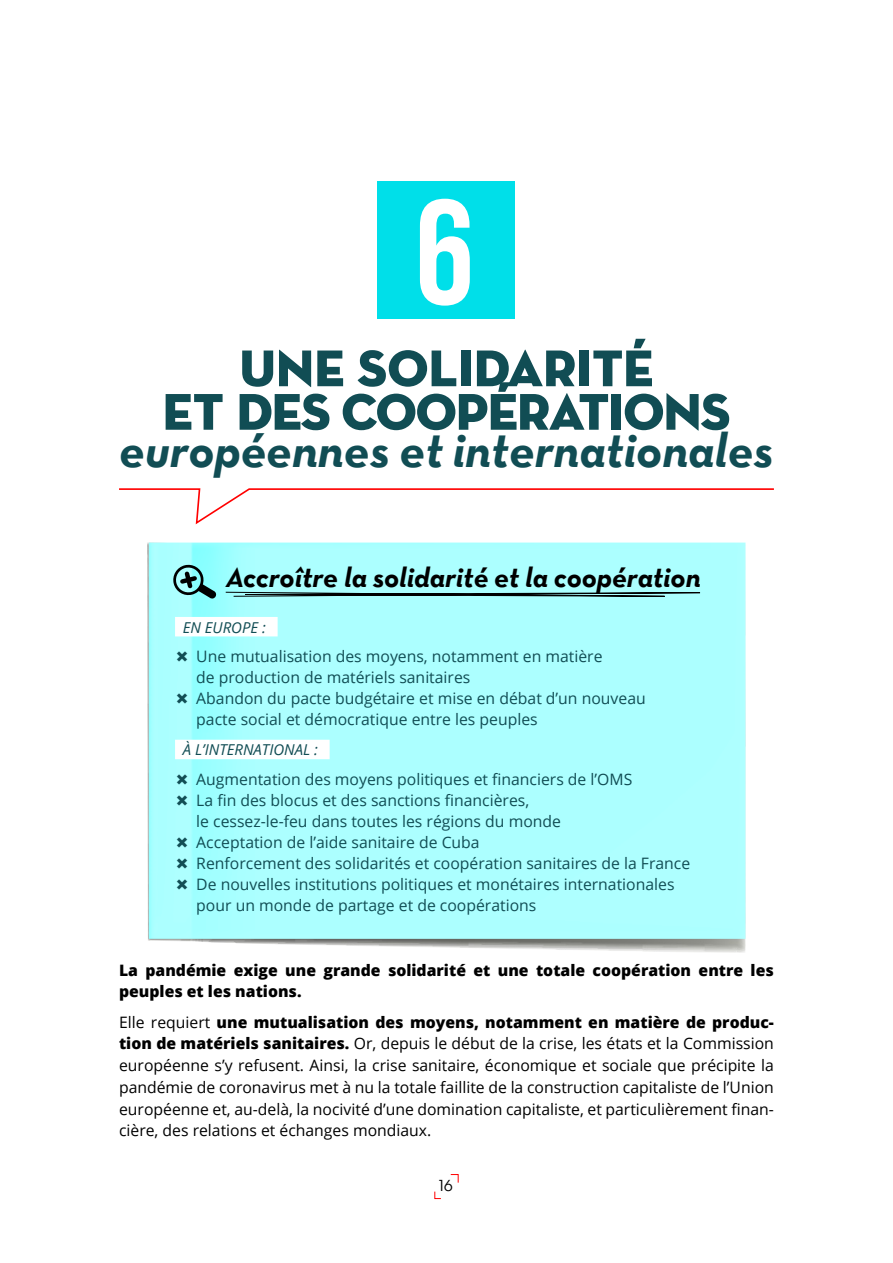
<style>
.page{position:relative;width:893px;height:1263px;background:#fff}
.page>*{position:absolute;margin:0;border:0;box-sizing:border-box;transform-origin:0 0}
.t1{font:700 149.25px "Bebas Neue";color:#fff}
.t2{font:52.5px/43.5px "Neutra Disp Titling";letter-spacing:-.02em;color:#114d54;text-align:center}
.t3{font:49.2px "Neutra Text Bold Italic Alt";color:#114d54}
.t4{font:28.5px "Neutra Text Bold Italic Alt";color:#000}
.t5{font:16.2px "Neutra Text Book Alt";color:#000}
.t6{font:15.75px/21px "Open Sans";color:#114d54}
.t7{font:15.75px/21.8px "Open Sans";color:#000;text-align:justify}
.t8{font:800 15.75px/21.8px "Open Sans";color:#000}
.t9{font:italic 15px "Open Sans";color:#114d54}
.s1{font-weight:800}
</style>
<div class="page">
<svg style="left:434px;top:1191px;width:7px;height:8px"></svg>
<svg style="left:450px;top:1174px;width:9px;height:9px"></svg>
<img style="left:147px;top:542px;width:598px;height:411px">
<div style="left:149px;top:542px;width:596px;height:397px;background:#acffff"></div>
<svg style="left:119px;top:488px;width:655px;height:37px"></svg>
<div style="left:175px;top:617px;width:103px;height:19px;background:#fff"></div>
<div style="left:175px;top:740px;width:155px;height:19px;background:#fff"></div>
<div style="left:377px;top:181px;width:138px;height:138px;background:#00dfe9"></div>
<svg style="left:225px;top:591px;width:476px;height:6px"></svg>
<svg style="left:173px;top:565px;width:44px;height:34px"></svg>
<svg style="left:177px;top:651px;width:10px;height:11px"></svg>
<svg style="left:177px;top:693px;width:10px;height:11px"></svg>
<svg style="left:177px;top:774px;width:10px;height:10px"></svg>
<svg style="left:177px;top:795px;width:10px;height:10px"></svg>
<svg style="left:177px;top:837px;width:10px;height:10px"></svg>
<svg style="left:177px;top:858px;width:10px;height:10px"></svg>
<svg style="left:177px;top:879px;width:10px;height:10px"></svg>
<h1 class="t1" style="left:415px;top:171px;width:61px">6</h1>
<h2 class="t2" style="left:163px;top:347px;width:569px">UNE SOLIDARITÉ<br>ET DES COOPÉRATIONS</h2>
<h3 class="t3" style="left:119px;top:420px;width:656px">européennes et internationales</h3>
<h3 class="t4" style="left:226px;top:559px;width:476px">Accroître la solidarité et la coopération</h3>
<p class="t9" style="left:183px;top:617px;width:85px">EN EUROPE :</p>
<p class="t6" style="left:196px;top:645px;width:451px">Une mutualisation des moyens, notamment en matière<br>de production de matériels sanitaires<br>Abandon du pacte budgétaire et mise en débat d’un nouveau pacte social et démocratique entre les peuples</p>
<p class="t9" style="left:183px;top:740px;width:137px">À L’INTERNATIONAL :</p>
<p class="t6" style="left:196px;top:768px;width:495px">Augmentation des moyens politiques et financiers de l’OMS<br>La fin des blocus et des sanctions financières,<br>le cessez-le-feu dans toutes les régions du monde<br>Acceptation de l’aide sanitaire de Cuba<br>Renforcement des solidarités et coopération sanitaires de la France De nouvelles institutions politiques et monétaires internationales pour un monde de partage et de coopérations</p>
<p class="t8" style="left:119px;top:958px;width:656px">La pandémie exige une grande solidarité et une totale coopération entre les peuples et les nations.</p>
<p class="t7" style="left:119px;top:1011px;width:656px">Elle requiert <span class="s1">une mutualisation des moyens, notamment en matière de produc&shy;tion de matériels sanitaires.</span> Or, depuis le début de la crise, les états et la Commission européenne s’y refusent. Ainsi, la crise sanitaire, économique et sociale que précipite la pandémie de coronavirus met à nu la totale faillite de la construction capitaliste de l’Union européenne et, au-delà, la nocivité d’une domination capitaliste, et particulièrement finan&shy;cière, des relations et échanges mondiaux.</p>
<p class="t5" style="left:439px;top:1176px;width:16px">16</p>
</div>
